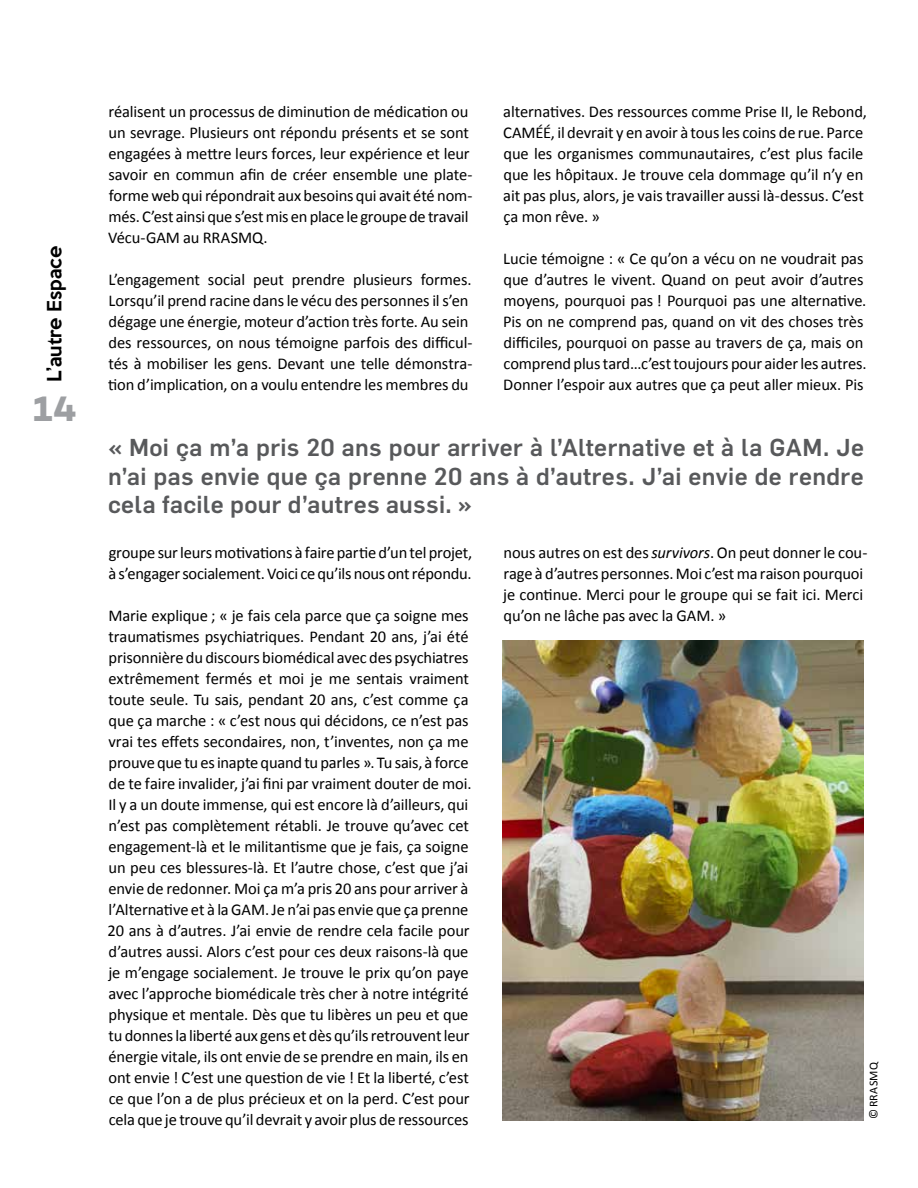
<style>
.page{position:relative;width:918px;height:1188px;background:#fff}
.page>*{position:absolute;margin:0;border:0;box-sizing:border-box;transform-origin:0 0}
.t1{font:700 36px "Campton";color:#9d9fa2}
.t2{font:500 24px/28.5px "Flama";letter-spacing:.015em;color:#58595b;text-align:justify}
.t3{font:500 18px "Keep Calm";color:#000}
.t4{font:16.5px/21px "Calibri";letter-spacing:-.01em;color:#000}
.t5{font:12px "Calibri";letter-spacing:.01em;color:#000}
.s1{font-style:inherit}
.s2{font-style:italic}
</style>
<div class="page">
<img style="left:503px;top:640px;width:361px;height:481px">
<p class="t3" style="left:39px;top:382px;width:138px;rotate:-90deg"><span class="s1">L’</span>autre Espace</p>
<h1 class="t1" style="left:33px;top:386px;width:45px">14</h1>
<p class="t4" style="left:108px;top:101px;width:366px">réalisent un processus de diminution de médication ou un sevrage. Plusieurs ont répondu présents et se sont engagées à mettre leurs forces, leur expérience et leur savoir en commun afin de créer ensemble une plate&shy;forme web qui répondrait aux besoins qui avait été nom&shy;més. C’est ainsi que s’est mis en place le groupe de travail Vécu-GAM au RRASMQ.</p>
<p class="t4" style="left:108px;top:269px;width:366px">L’engagement social peut prendre plusieurs formes.<br>Lorsqu’il prend racine dans le vécu des personnes il s’en dégage une énergie, moteur d’action très forte. Au sein des ressources, on nous témoigne parfois des difficul&shy;tés à mobiliser les gens. Devant une telle démonstra&shy;tion d’implication, on a voulu entendre les membres du</p>
<p class="t4" style="left:503px;top:101px;width:366px">alternatives. Des ressources comme Prise II, le Rebond, CAMÉÉ, il devrait y en avoir à tous les coins de rue. Parce que les organismes communautaires, c’est plus facile que les hôpitaux. Je trouve cela dommage qu’il n’y en ait pas plus, alors, je vais travailler aussi là-dessus. C’est ça mon rêve. »</p>
<p class="t4" style="left:503px;top:248px;width:365px">Lucie témoigne : « Ce qu’on a vécu on ne voudrait pas que d’autres le vivent. Quand on peut avoir d’autres moyens, pourquoi pas ! Pourquoi pas une alternative.<br>Pis on ne comprend pas, quand on vit des choses très difficiles, pourquoi on passe au travers de ça, mais on comprend plus tard…c’est toujours pour aider les autres.<br>Donner l’espoir aux autres que ça peut aller mieux. Pis</p>
<h2 class="t2" style="left:108px;top:432px;width:758px">« Moi ça m’a pris 20 ans pour arriver à l’Alternative et à la GAM. Je n’ai pas envie que ça prenne 20 ans à d’autres. J’ai envie de rendre cela facile pour d’autres aussi. »</h2>
<p class="t4" style="left:108px;top:542px;width:365px">groupe sur leurs motivations à faire partie d’un tel projet, à s’engager socialement. Voici ce qu’ils nous ont répondu.</p>
<p class="t4" style="left:108px;top:605px;width:366px">Marie explique ; « je fais cela parce que ça soigne mes traumatismes psychiatriques. Pendant 20 ans, j’ai été prisonnière du discours biomédical avec des psychiatres extrêmement fermés et moi je me sentais vraiment toute seule. Tu sais, pendant 20 ans, c’est comme ça que ça marche : « c’est nous qui décidons, ce n’est pas vrai tes effets secondaires, non, t’inventes, non ça me prouve que tu es inapte quand tu parles ». Tu sais, à force de te faire invalider, j’ai fini par vraiment douter de moi.<br>Il y a un doute immense, qui est encore là d’ailleurs, qui n’est pas complètement rétabli. Je trouve qu’avec cet engagement-là et le militantisme que je fais, ça soigne un peu ces blessures-là. Et l’autre chose, c’est que j’ai envie de redonner. Moi ça m’a pris 20 ans pour arriver à l’Alternative et à la GAM. Je n’ai pas envie que ça prenne 20 ans à d’autres. J’ai envie de rendre cela facile pour d’autres aussi. Alors c’est pour ces deux raisons-là que je m’engage socialement. Je trouve le prix qu’on paye avec l’approche biomédicale très cher à notre intégrité physique et mentale. Dès que tu libères un peu et que tu donnes la liberté aux gens et dès qu’ils retrouvent leur énergie vitale, ils ont envie de se prendre en main, ils en ont envie ! C’est une question de vie ! Et la liberté, c’est ce que l’on a de plus précieux et on la perd. C’est pour cela que je trouve qu’il devrait y avoir plus de ressources</p>
<p class="t4" style="left:503px;top:542px;width:366px">nous autres on est des <span class="s2">survivors</span>. On peut donner le cou&shy;rage à d’autres personnes. Moi c’est ma raison pourquoi je continue. Merci pour le groupe qui se fait ici. Merci qu’on ne lâche pas avec la GAM. »</p>
<p class="t5" style="left:866px;top:1119px;width:59px;rotate:-90deg">© RRASMQ</p>
</div>
